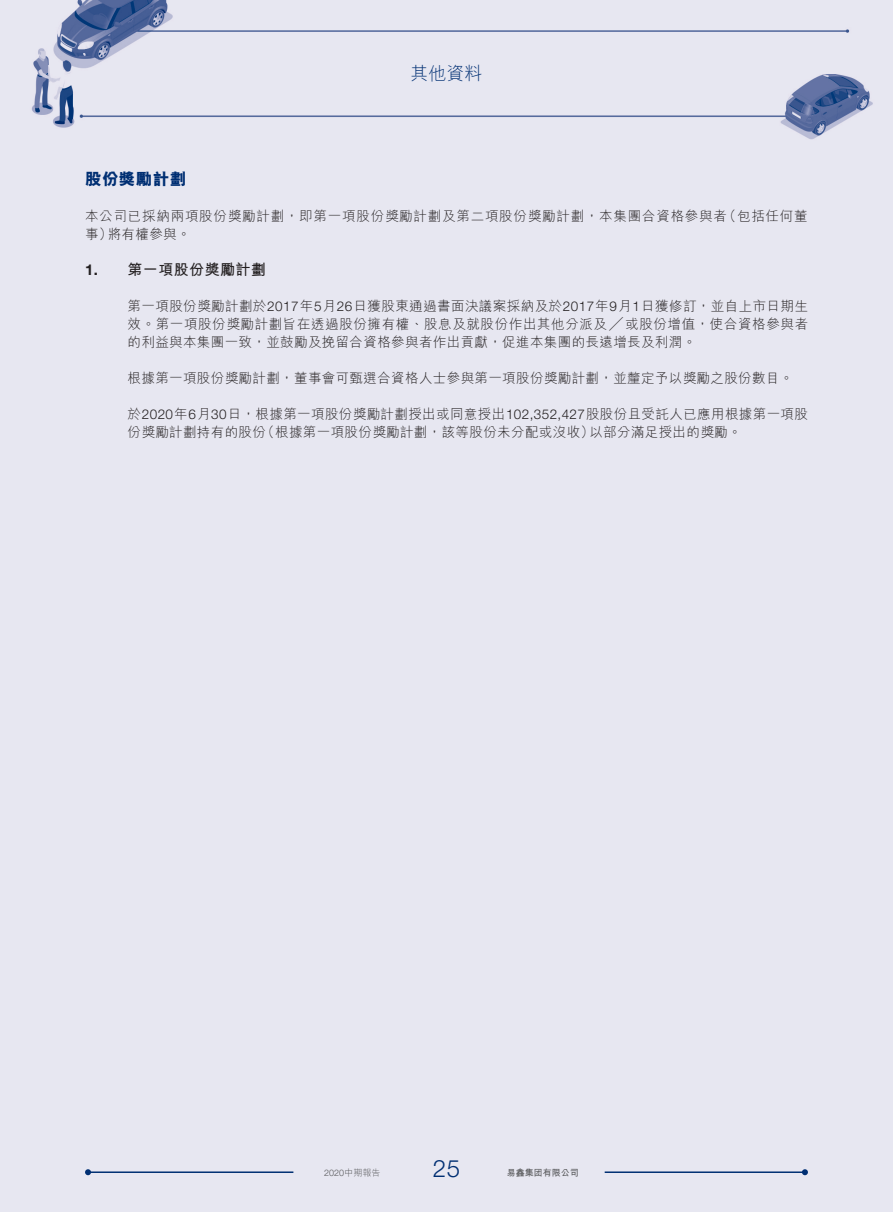
<style>
.page{position:relative;width:893px;height:1212px;background:#e7e7f1}
.page>*{position:absolute;margin:0;border:0;box-sizing:border-box;transform-origin:0 0}
.t1{font:300 24px "Helvetica Neue LT Std";color:#002f73}
.t2{font:300 18px "M Hei HK";color:#002f73}
.t3{font:800 16.5px "M Hei HK";letter-spacing:.03em;color:#002f73}
.t4{font:700 15px "M Hei HK";letter-spacing:.03em;color:#231f20}
.t5{font:300 13.5px/18px "M Hei HK";letter-spacing:.03em;color:#231f20;text-align:justify}
.t6{font:300 13.5px/18px "M Hei HK";letter-spacing:.06em;color:#231f20}
.t7{font:300 9px "Helvetica Neue LT Std";color:#57585a}
.t8{font:700 9px "M Hei HK";color:#57585a}
.s1{font-family:"Helvetica Neue LT Std"}
.s2{font-family:"M Hei HK"}
</style>
<div class="page">
<img style="left:32px;top:0;width:841px;height:140px">
<hr style="left:605px;top:1171px;width:200px;height:2px;background:#002f73">
<svg style="left:802px;top:1169px;width:6px;height:6px"></svg>
<hr style="left:88px;top:1171px;width:205px;height:2px;background:#002f73">
<svg style="left:85px;top:1169px;width:6px;height:6px"></svg>
<h2 class="t2" style="left:410px;top:65px;width:73px">其他資料</h2>
<p class="t3" style="left:85px;top:170px;width:103px">股份獎勵計劃</p>
<p class="t6" style="left:85px;top:207px;width:724px">本公司已採納兩項股份獎勵計劃，即第一項股份獎勵計劃及第二項股份獎勵計劃，本集團合資格參與者（包括任何董事）將有權參與。</p>
<p class="t4" style="left:85px;top:258px;width:182px"><span class="s1">1.</span> 第一項股份獎勵計劃</p>
<p class="t5" style="left:128px;top:297px;width:682px">第一項股份獎勵計劃於<span class="s1">2017</span>年<span class="s1">5</span>月<span class="s1">26</span>日獲股東通過書面決議案採納及於<span class="s1">2017</span>年<span class="s1">9</span>月<span class="s1">1</span>日獲修訂，並自上市日期生效。第一項股份獎勵計劃旨在透過股份擁有權、股息及就股份作出其他分派及╱或股份增值，使合資格參與者的利益與本集團一致，並鼓勵及挽留合資格參與者作出貢獻，促進本集團的長遠增長及利潤。</p>
<p class="t5" style="left:128px;top:369px;width:667px">根據第一項股份獎勵計劃，董事會可甄選合資格人士參與第一項股份獎勵計劃，並釐定予以獎勵之股份數目。</p>
<p class="t5" style="left:128px;top:405px;width:682px">於<span class="s1">2020</span>年<span class="s1">6</span>月<span class="s1">30</span>日，根據第一項股份獎勵計劃授出或同意授出<span class="s1">102,352,427</span>股股份且受託人已應用根據第一項股份獎勵計劃持有的股份（根據第一項股份獎勵計劃，該等股份未分配或沒收）以部分滿足授出的獎勵。</p>
<p class="t7" style="left:324px;top:1167px;width:58px">2020<span class="s2">中期報告</span></p>
<h1 class="t1" style="left:433px;top:1153px;width:29px">25</h1>
<p class="t8" style="left:507px;top:1166px;width:73px">易鑫集团有限公司</p>
</div>
